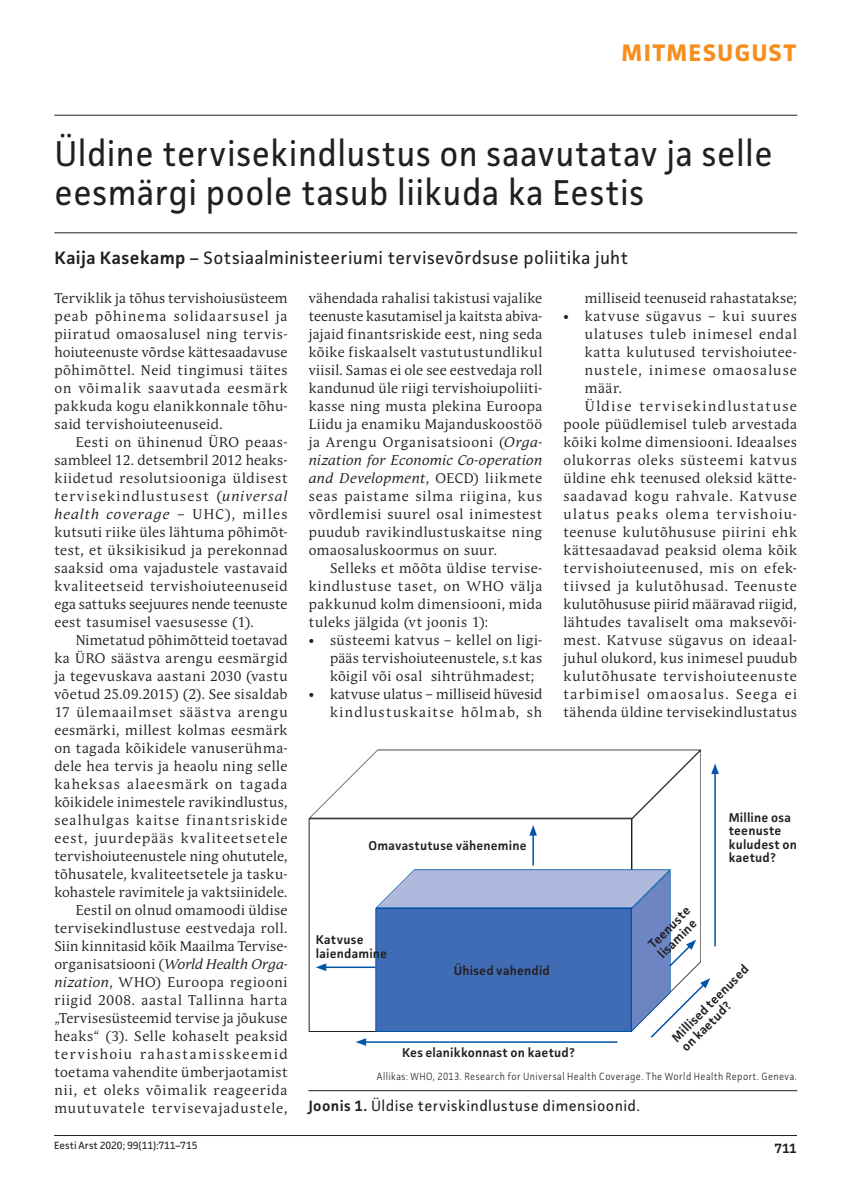
<style>
.page{position:relative;width:851px;height:1191px;background:#fff}
.page>*{position:absolute;margin:0;border:0;box-sizing:border-box;transform-origin:0 0}
.t1{font:36px/39px "Facit";letter-spacing:.015em;color:#231f20;scale:.95 1}
.t2{font:700 24px "Facit";letter-spacing:.055em;color:#f68e1e}
.t3{font:18px "Facit";letter-spacing:.02em;color:#231f20}
.t4{font:15px "Facit";letter-spacing:.03em;color:#231f20}
.t5{font:13.95px/18px "Andulka Book Pro";letter-spacing:.045em;color:#231f20;text-align:justify}
.t6{font:13.95px "Andulka Book Pro";letter-spacing:.07em;color:#231f20}
.t7{font:13.95px "Andulka Book Pro";letter-spacing:.095em;color:#231f20}
.t8{font:13.95px "Andulka Book Pro";letter-spacing:.02em;color:#231f20}
.t9{font:13.95px "Andulka Book Pro";letter-spacing:.025em;color:#231f20}
.t10{font:13.95px "Andulka Book Pro";letter-spacing:.065em;color:#231f20}
.t11{font:13.95px "Andulka Book Pro";letter-spacing:.08em;color:#231f20}
.t12{font:13.95px "Andulka Book Pro";letter-spacing:.115em;color:#231f20}
.t13{font:13.95px "Andulka Book Pro";letter-spacing:.075em;color:#231f20}
.t14{font:13.95px "Andulka Book Pro";letter-spacing:.085em;color:#231f20}
.t15{font:600 13.5px "Facit";color:#231f20}
.t16{font:600 12.75px/13.5px "Facit";letter-spacing:.015em;color:#231f20}
.t17{font:300 10.5px "Facit";letter-spacing:.045em;color:#231f20;scale:.9 1}
.t18{font:10.5px "Facit";letter-spacing:-.005em;color:#231f20}
.s1{font-weight:600}
.s2{font-style:italic}
</style>
<div class="page">
<hr style="left:54px;top:1135px;width:742px;height:1px;background:#231f20">
<hr style="left:54px;top:115px;width:743px;height:1px;background:#231f20">
<hr style="left:54px;top:232px;width:743px;height:1px;background:#231f20">
<hr style="left:308px;top:1090px;width:489px;height:1px;background:#231f20">
<svg style="left:308px;top:749px;width:410px;height:297px"></svg>
<h2 class="t2" style="left:621px;top:38px;width:176px">MITMESUGUST</h2>
<h1 class="t1" style="left:54px;top:133px;width:757px">Üldine tervisekindlustus on saavutatav ja selle eesmärgi poole tasub liikuda ka Eestis</h1>
<p class="t3" style="left:54px;top:246px;width:575px"><span class="s1">Kaija Kasekamp</span> – Sotsiaalministeeriumi tervisevõrdsuse poliitika juht</p>
<p class="t5" style="left:54px;top:289px;width:234px">Terviklik ja tõhus tervishoiusüsteem peab põhinema solidaarsusel ja piiratud omaosalusel ning tervis&shy;hoiuteenuste võrdse kättesaadavuse põhimõttel. Neid tingimusi täites on võimalik saavutada eesmärk pakkuda kogu elanikkonnale tõhu&shy;said tervishoiuteenuseid.</p>
<p class="t5" style="left:54px;top:433px;width:234px;text-indent:21px">Eesti on ühinenud ÜRO peaas&shy;sambleel 12. detsembril 2012 heaks&shy;kiidetud resolutsiooniga üldisest tervisekindlustusest (<span class="s2">universal health coverage</span> – UHC), milles kutsuti riike üles lähtuma põhimõt&shy;test, et üksikisikud ja perekonnad saaksid oma vajadustele vastavaid kvaliteetseid tervishoiuteenuseid ega sattuks seejuures nende teenuste eest tasumisel vaesusesse (1).</p>
<p class="t5" style="left:54px;top:631px;width:234px;text-align:right">Nimetatud põhimõtteid toetavad<br>ka ÜRO säästva arengu eesmärgid ja tegevuskava aastani 2030 (vastu võetud 25.09.2015) (2). See sisaldab 17 ülemaailmset säästva arengu eesmärki, millest kolmas eesmärk on tagada kõikidele vanuserühma&shy;dele hea tervis ja heaolu ning selle kaheksas alaeesmärk on tagada kõikidele inimestele ravikindlustus, sealhulgas kaitse finantsriskide eest, juurdepääs kvaliteetsetele tervishoiuteenustele ning ohututele, tõhusatele, kvaliteetsetele ja tasku&shy;kohastele ravimitele ja vaktsiinidele.<br>Eestil on olnud omamoodi üldise tervisekindlustuse eestvedaja roll.<br>Siin kinnitasid kõik Maailma Tervise&shy;organisatsiooni (<span class="s2">World Health Orga&shy;nization</span>, WHO) Euroopa regiooni riigid 2008. aastal Tallinna harta „Tervisesüsteemid tervise ja jõukuse heaks“ (3). Selle kohaselt peaksid tervishoiu rahastamisskeemid toetama vahendite ümberjaotamist nii, et oleks võimalik reageerida muutuvatele tervisevajadustele,</p>
<p class="t5" style="left:309px;top:289px;width:235px">vähendada rahalisi takistusi vajalike teenuste kasutamisel ja kaitsta abiva&shy;jajaid finantsriskide eest, ning seda kõike fiskaalselt vastutustundlikul viisil. Samas ei ole see eestvedaja roll kandunud üle riigi tervishoiupoliiti&shy;kasse ning musta plekina Euroopa Liidu ja enamiku Majanduskoostöö ja Arengu Organisatsiooni (<span class="s2">Orga&shy;nization for Economic Co-operation and Development</span>, OECD) liikmete seas paistame silma riigina, kus võrdlemisi suurel osal inimestest puudub ravikindlustuskaitse ning omaosaluskoormus on suur.</p>
<p class="t5" style="left:309px;top:559px;width:235px;text-indent:21px">Selleks et mõõta üldise tervise&shy;kindlustuse taset, on WHO välja pakkunud kolm dimensiooni, mida tuleks jälgida (vt joonis 1):</p>
<p class="t5" style="left:330px;top:631px;width:214px;text-indent:-21px">• süsteemi katvus – kellel on ligi&shy;pääs tervishoiuteenustele, s.t kas kõigil või osal sihtrühmadest;</p>
<p class="t5" style="left:309px;top:685px;width:235px;text-align:right">• katvuse ulatus – milliseid hüvesid kindlustuskaitse hõlmab, sh</p>
<p class="t9" style="left:584px;top:290px;width:214px">milliseid teenuseid rahastatakse;</p>
<p class="t13" style="left:563px;top:308px;width:235px">• katvuse sügavus – kui suures</p>
<p class="t6" style="left:584px;top:326px;width:214px">ulatuses tuleb inimesel endal</p>
<p class="t5" style="left:584px;top:343px;width:214px">katta kulutused tervishoiutee-</p>
<p class="t14" style="left:584px;top:362px;width:214px">nustele, inimese omaosaluse</p>
<p class="t5" style="left:584px;top:379px;width:39px">määr.</p>
<p class="t12" style="left:584px;top:398px;width:214px">Üldise tervisekindlustatuse</p>
<p class="t5" style="left:563px;top:415px;width:235px">poole püüdlemisel tuleb arvestada</p>
<p class="t5" style="left:563px;top:433px;width:235px">kõiki kolme dimensiooni. Ideaalses</p>
<p class="t6" style="left:563px;top:452px;width:235px">olukorras oleks süsteemi katvus</p>
<p class="t5" style="left:563px;top:469px;width:235px">üldine ehk teenused oleksid kätte-</p>
<p class="t11" style="left:563px;top:488px;width:235px">saadavad kogu rahvale. Katvuse</p>
<p class="t7" style="left:563px;top:506px;width:235px">ulatus peaks olema tervishoiu-</p>
<p class="t5" style="left:563px;top:523px;width:235px">teenuse kulutõhususe piirini ehk</p>
<p class="t5" style="left:563px;top:541px;width:235px">kättesaadavad peaksid olema kõik</p>
<p class="t5" style="left:563px;top:559px;width:235px">tervishoiuteenused, mis on efek-</p>
<p class="t10" style="left:563px;top:578px;width:235px">tiivsed ja kulutõhusad. Teenuste</p>
<p class="t8" style="left:563px;top:596px;width:235px">kulutõhususe piirid määravad riigid,</p>
<p class="t5" style="left:563px;top:613px;width:235px">lähtudes tavaliselt oma maksevõi-</p>
<p class="t5" style="left:563px;top:631px;width:235px">mest. Katvuse sügavus on ideaal-</p>
<p class="t5" style="left:563px;top:649px;width:235px">juhul olukord, kus inimesel puudub</p>
<p class="t5" style="left:563px;top:667px;width:235px">kulutõhusate tervishoiuteenuste</p>
<p class="t7" style="left:563px;top:686px;width:235px">tarbimisel omaosalus. Seega ei</p>
<p class="t5" style="left:563px;top:703px;width:235px">tähenda üldine tervisekindlustatus</p>
<p class="t16" style="left:728px;top:810px;width:70px">Milline osa teenuste kuludest on kaetud?</p>
<p class="t16" style="left:368px;top:838px;width:160px">Omavastutuse vähenemine</p>
<p class="t16" style="left:645px;top:941px;width:55px;rotate:-45deg">Teenuste lisamine</p>
<p class="t16" style="left:316px;top:933px;width:73px">Katvuse laiendamine</p>
<p class="t16" style="left:453px;top:964px;width:98px">Ühised vahendid</p>
<p class="t16" style="left:669px;top:1034px;width:104px;rotate:-45deg">Millised teenused on kaetud?</p>
<p class="t16" style="left:402px;top:1045px;width:174px">Kes elanikkonnast on kaetud?</p>
<p class="t17" style="left:377px;top:1070px;width:468px">Allikas: WHO, 2013. Research for Universal Health Coverage. The World Health Report. Geneva.</p>
<p class="t4" style="left:308px;top:1096px;width:333px"><span class="s1">Joonis 1.</span> Üldise terviskindlustuse dimensioonid.</p>
<p class="t18" style="left:54px;top:1139px;width:145px">Eesti Arst 2020; 99(11):711–715</p>
<p class="t15" style="left:774px;top:1139px;width:24px">711</p>
</div>
